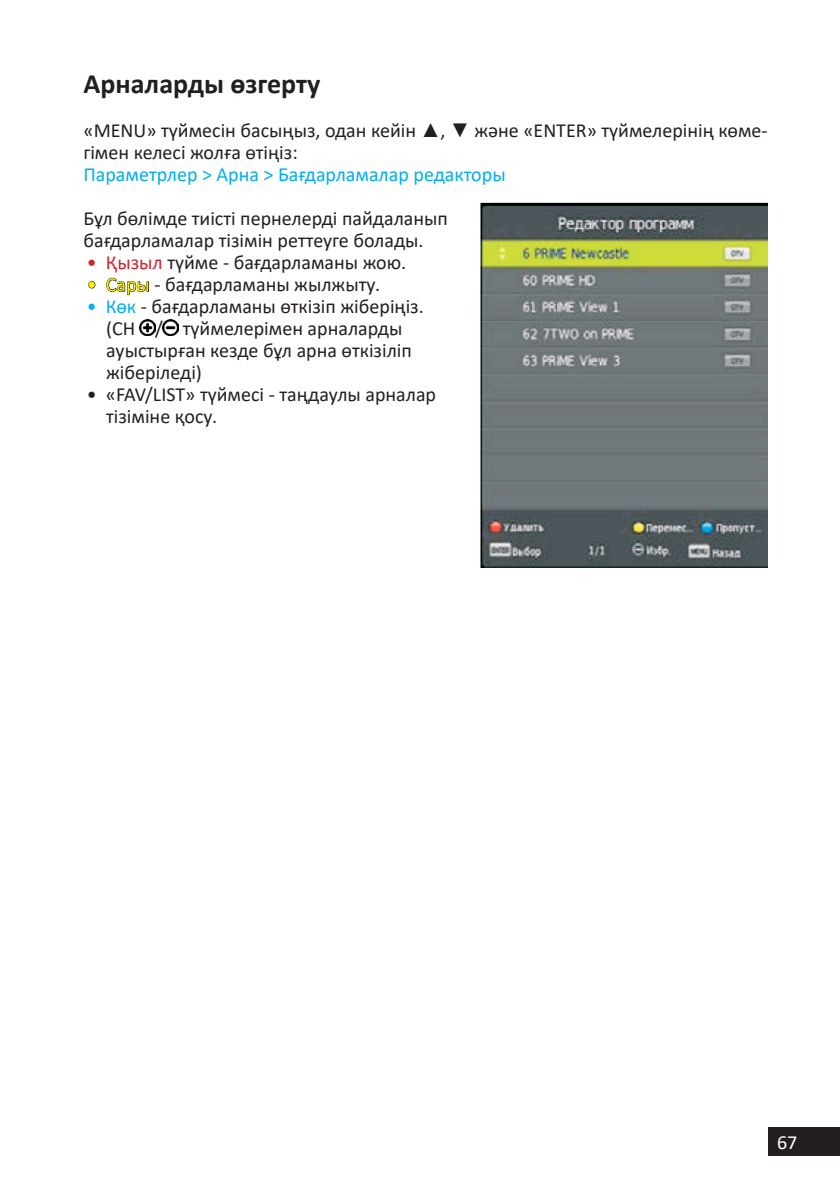
<style>
.page{position:relative;width:840px;height:1191px;background:#fff}
.page>*{position:absolute;margin:0;border:0;box-sizing:border-box;transform-origin:0 0}
.Заголовок_14{font:700 28px "Calibri";color:#231f20}
.Ссылки{font:20px/22px "Calibri";color:#231f20}
.Ссылки-2{font:20px "Calibri";color:#00aeef}
.t1{font:20px "Calibri";color:#fff}
.s1{font-family:"Arial"}
.s2{color:#d1232a}
.s3{color:#000}
.s4{color:#00aeef}
</style>
<div class="page">
<div style="left:767px;top:1126px;width:72px;height:29px;background:#231f20"></div>
<img style="left:140px;top:320px;width:15px;height:15px">
<img style="left:163px;top:320px;width:15px;height:15px">
<img style="left:480px;top:202px;width:287px;height:365px">
<p class="Заголовок_14" style="left:83px;top:64px;width:238px">Арналарды өзгерту</p>
<p class="Ссылки" style="left:83px;top:119px;width:685px">«MENU» түймесін басыңыз, одан кейін <span class="s1">▲</span>, <span class="s1">▼</span> және «ENTER» түймелерінің көме&shy;гімен келесі жолға өтіңіз:</p>
<p class="Ссылки-2" style="left:83px;top:160px;width:423px">Параметрлер &gt; Арна &gt; Бағдарламалар редакторы</p>
<p class="Ссылки" style="left:83px;top:207px;width:366px">Бұл бөлімде тиісті пернелерді пайдаланып бағдарламалар тізімін реттеуге болады.</p>
<p class="Ссылки" style="left:87px;top:251px;width:321px"><span class="s2">• Қызыл</span> түйме - бағдарламаны жою.</p>
<p class="Ссылки" style="left:87px;top:273px;width:294px"><span class="s3">• Сары</span> - бағдарламаны жылжыту.</p>
<p class="Ссылки" style="left:106px;top:295px;width:319px;text-indent:-19px"><span class="s4">• Көк</span> - бағдарламаны өткізіп жіберіңіз. (CH / түймелерімен арналарды ауыстырған кезде бұл арна өткізіліп жіберіледі)</p>
<p class="Ссылки" style="left:106px;top:383px;width:331px;text-indent:-19px">• «FAV/LIST» түймесі - таңдаулы арналар тізіміне қосу.</p>
<p class="t1" style="left:776px;top:1128px;width:22px">67</p>
</div>
